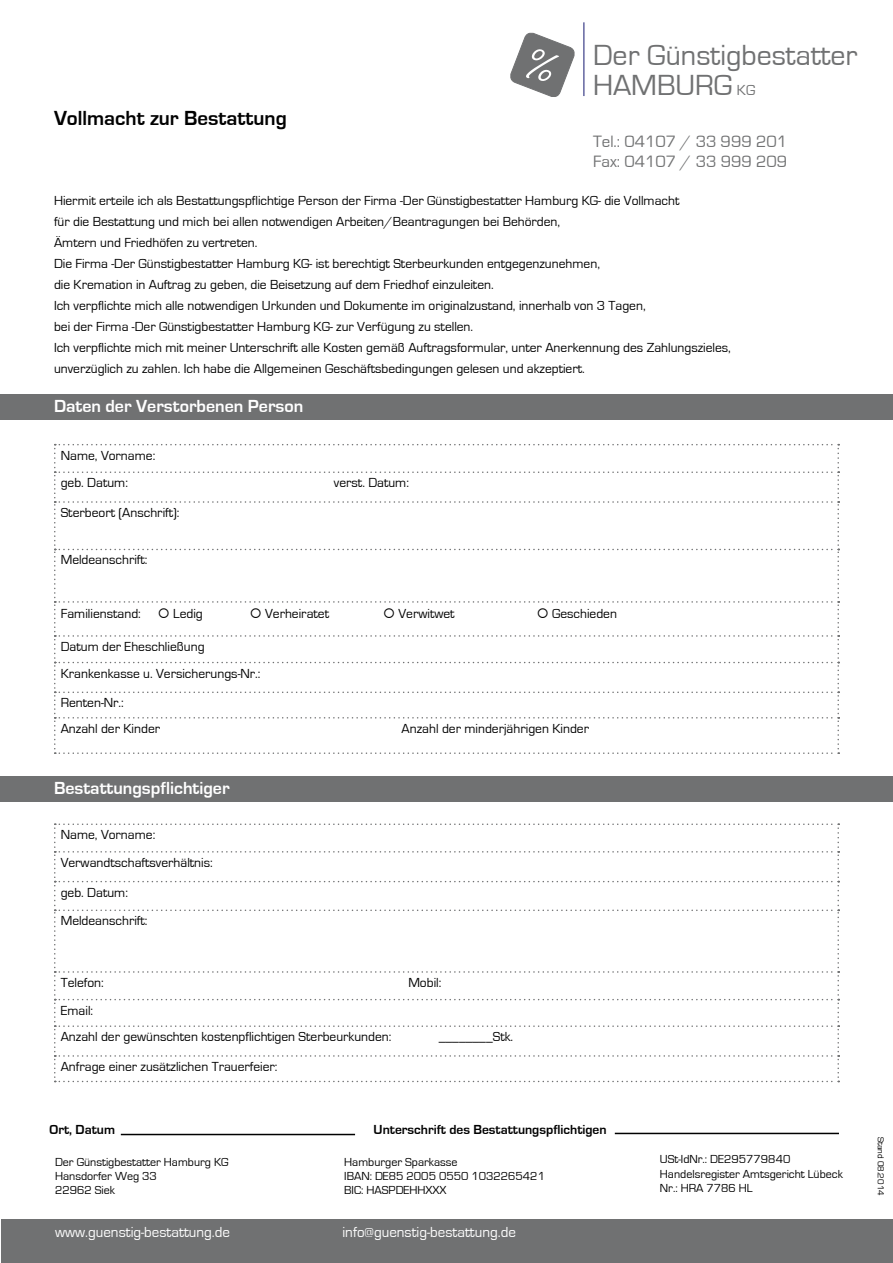
<style>
.page{position:relative;width:893px;height:1263px;background:#fff}
.page>*{position:absolute;margin:0;border:0;box-sizing:border-box;transform-origin:0 0}
.t1{font:30px/29.5px "Eurostile";color:#707172}
.t2{font:700 21px "Eurostile";color:#000}
.t3{font:700 18px "Eurostile";color:#fff}
.t4{font:16.95px/20.2px "Eurostile";color:#707172}
.t5{font:15px "Eurostile";color:#fff}
.t6{font:15px "Eurostile";color:#707172}
.t7{font:13.5px/21px "Eurostile";color:#000}
.t8{font:700 13.5px "Eurostile";color:#000}
.t9{font:12px/14.4px "Eurostile";color:#000}
.t10{font:9px "Eurostile";color:#000}
</style>
<div class="page">
<svg style="left:54px;top:444px;width:785px;height:310px"></svg>
<svg style="left:54px;top:823px;width:785px;height:259px"></svg>
<hr style="left:583px;top:22px;width:2px;height:74px;background:#6365a0">
<div style="left:0;top:394px;width:893px;height:26px;background:#707172"></div>
<div style="left:0;top:776px;width:893px;height:26px;background:#707172"></div>
<hr style="left:121px;top:1134px;width:234px;height:1px;background:#000">
<hr style="left:615px;top:1133px;width:224px;height:1px;background:#000">
<div style="left:1px;top:1219px;width:892px;height:44px;background:#707172"></div>
<svg style="left:510px;top:32px;width:65px;height:65px"></svg>
<h2 class="t2" style="left:54px;top:106px;width:234px">Vollmacht zur Bestattung</h2>
<h1 class="t1" style="left:593px;top:41px;width:266px">Der Günstigbestatter<br>Hamburg</h1>
<p class="t6" style="left:737px;top:82px;width:20px">KG</p>
<p class="t4" style="left:593px;top:131px;width:196px">Tel.: 04107 / 33 999 201<br>Fax: 04107 / 33 999 209</p>
<p class="t7" style="left:54px;top:191px;width:678px">Hiermit erteile ich als Bestattungspflichtige Person der Firma -Der Günstigbestatter Hamburg KG- die Vollmacht<br>für die Bestattung und mich bei allen notwendigen Arbeiten/Beantragungen bei Behörden,<br>Ämtern und Friedhöfen zu vertreten.<br>Die Firma -Der Günstigbestatter Hamburg KG- ist berechtigt Sterbeurkunden entgegenzunehmen,<br>die Kremation in Auftrag zu geben, die Beisetzung auf dem Friedhof einzuleiten.<br>Ich verpflichte mich alle notwendigen Urkunden und Dokumente im originalzustand, innerhalb von 3 Tagen,<br>bei der Firma -Der Günstigbestatter Hamburg KG- zur Verfügung zu stellen.<br>Ich verpflichte mich mit meiner Unterschrift alle Kosten gemäß Auftragsformular, unter Anerkennung des Zahlungszieles, unverzüglich zu zahlen. Ich habe die Allgemeinen Geschäftsbedingungen gelesen und akzeptiert.</p>
<h3 class="t3" style="left:54px;top:397px;width:251px">Daten der Verstorbenen Person</h3>
<p class="t7" style="left:61px;top:442px;width:96px;line-height:27.6px">Name, Vorname: geb. Datum:</p>
<p class="t7" style="left:61px;top:502px;width:120px">Sterbeort (Anschrift):</p>
<p class="t7" style="left:61px;top:550px;width:88px">Meldeanschrift:</p>
<p class="t7" style="left:334px;top:473px;width:77px">verst. Datum:</p>
<p class="t7" style="left:61px;top:604px;width:144px">Familienstand: ○ Ledig</p>
<p class="t7" style="left:250px;top:604px;width:81px">○ Verheiratet</p>
<p class="t7" style="left:383px;top:604px;width:73px">○ Verwitwet</p>
<p class="t7" style="left:537px;top:604px;width:82px">○ Geschieden</p>
<p class="t7" style="left:61px;top:633px;width:201px;line-height:26.5px">Datum der Eheschließung<br>Krankenkasse u. Versicherungs-Nr.:</p>
<p class="t7" style="left:61px;top:690px;width:101px;line-height:25.5px">Renten-Nr.:<br>Anzahl der Kinder</p>
<p class="t7" style="left:402px;top:718px;width:189px">Anzahl der minderjährigen Kinder</p>
<h3 class="t3" style="left:54px;top:778px;width:177px">Bestattungspflichtiger</h3>
<p class="t7" style="left:61px;top:821px;width:154px;line-height:27.6px">Name, Vorname:<br>Verwandtschaftsverhältnis:</p>
<p class="t7" style="left:61px;top:878px;width:88px;line-height:28.7px">geb. Datum:<br>Meldeanschrift:</p>
<p class="t7" style="left:61px;top:972px;width:45px">Telefon:</p>
<p class="t7" style="left:408px;top:972px;width:35px">Mobil:</p>
<p class="t7" style="left:61px;top:997px;width:332px;line-height:26.5px">Email:<br>Anzahl der gewünschten kostenpflichtigen Sterbeurkunden:</p>
<p class="t7" style="left:439px;top:1026px;width:76px">________Stk.</p>
<p class="t7" style="left:61px;top:1056px;width:218px">Anfrage einer zusätzlichen Trauerfeier:</p>
<p class="t8" style="left:50px;top:1122px;width:67px">Ort, Datum</p>
<p class="t8" style="left:374px;top:1122px;width:234px">Unterschrift des Bestattungspflichtigen</p>
<p class="t9" style="left:55px;top:1155px;width:175px">Der Günstigbestatter Hamburg KG<br>Hansdorfer Weg 33<br>22962 Siek</p>
<p class="t9" style="left:344px;top:1155px;width:202px">Hamburger Sparkasse<br>IBAN: DE85 2005 0550 1032265421<br>BIC: HASPDEHHXXX</p>
<p class="t9" style="left:660px;top:1152px;width:184px">USt-IdNr.: DE295779840<br>Handelsregister Amtsgericht Lübeck<br>Nr.: HRA 7786 HL</p>
<p class="t5" style="left:55px;top:1224px;width:176px">www.guenstig-bestattung.de</p>
<p class="t5" style="left:342px;top:1224px;width:175px">info@guenstig-bestattung.de</p>
<p class="t10" style="left:886px;top:1137px;width:60px;rotate:90deg">Stand 08.2014</p>
</div>
